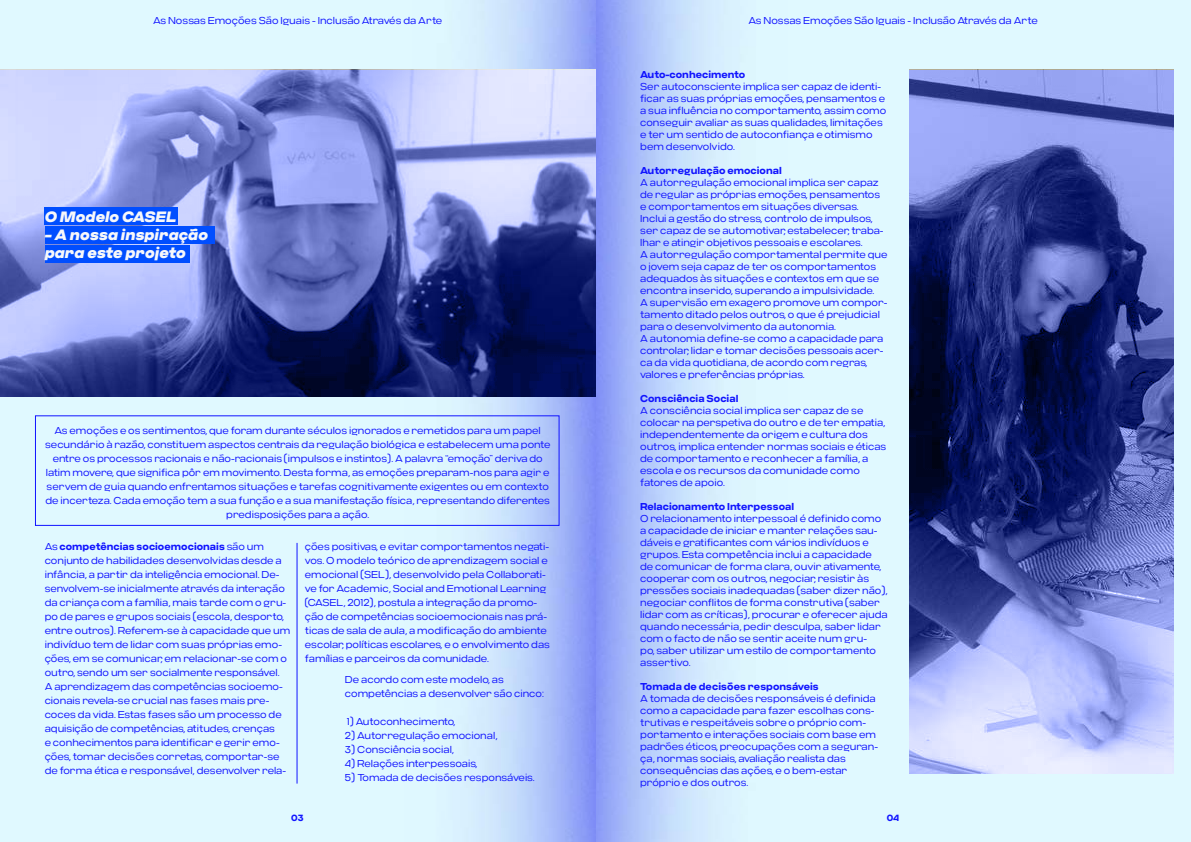
<style>
.page{position:relative;width:1191px;height:842px;background:#fff}
.page>*{position:absolute;margin:0;border:0;box-sizing:border-box;transform-origin:0 0}
.t1{font:italic 15px/18px "Criteria CF Super";color:#f7f8fa}
.t2{font:300 10px/12px "Criteria CF";color:#1114ff}
.t3{font:700 10px "Criteria CF";color:#1114ff}
.t4{font:700 9px "Criteria CF";color:#1114ff}
.s1{font-weight:700}
</style>
<div class="page">
<img style="left:595px;top:0;width:596px;height:842px">
<img style="left:0;top:0;width:595px;height:842px">
<svg style="left:0;top:70px;width:595px;height:327px;background:#6f7abb"></svg>
<div style="left:45px;top:207px;width:133px;height:18px;background:#004eff"></div>
<div style="left:45px;top:226px;width:169px;height:18px;background:#004eff"></div>
<div style="left:45px;top:245px;width:144px;height:18px;background:#004eff"></div>
<hr style="left:296px;top:543px;width:1px;height:240px;background:#1114ff">
<div style="left:35px;top:415px;width:524px;height:111px;border:1px solid #1114ff"></div>
<svg style="left:909px;top:70px;width:264px;height:704px;background:#5864a9"></svg>
<p class="t2" style="left:153px;top:15px;width:291px">As Nossas Emoções São Iguais - Inclusão Através da Arte</p>
<h1 class="t1" style="left:45px;top:208px;width:133px">O Modelo CASEL</h1>
<h1 class="t1" style="left:45px;top:226px;width:165px">- A nossa inspiração para este projeto</h1>
<p class="t2" style="left:45px;top:423px;width:507px;line-height:14px;text-align:center">As emoções e os sentimentos, que foram durante séculos ignorados e remetidos para um papel secundário à razão, constituem aspectos centrais da regulação biológica e estabelecem uma ponte entre os processos racionais e não-racionais (impulsos e instintos). A palavra “emoção” deriva do latim movere, que significa pôr em movimento. Desta forma, as emoções preparam-nos para agir e servem de guia quando enfrentamos situações e tarefas cognitivamente exigentes ou em contexto de incerteza. Cada emoção tem a sua função e a sua manifestação física, representando diferentes predisposições para a ação.</p>
<p class="t2" style="left:45px;top:539px;width:247px;line-height:14px">As <span class="s1">competências socioemocionais</span> são um conjunto de habilidades desenvolvidas desde a infância, a partir da inteligência emocional. De&shy;senvolvem-se inicialmente através da interação da criança com a família, mais tarde com o gru&shy;po de pares e grupos sociais (escola, desporto, entre outros). Referem-se à capacidade que um indivíduo tem de lidar com suas próprias emo&shy;ções, em se comunicar, em relacionar-se com o outro, sendo um ser socialmente responsável.<br>A aprendizagem das competências socioemo&shy;cionais revela-se crucial nas fases mais pre&shy;coces da vida. Estas fases são um processo de aquisição de competências, atitudes, crenças<br>e conhecimentos para identificar e gerir emo&shy;ções, tomar decisões corretas, comportar-se de forma ética e responsável, desenvolver rela-</p>
<p class="t2" style="left:305px;top:539px;width:247px;line-height:14px">ções positivas, e evitar comportamentos negati&shy;vos. O modelo teórico de aprendizagem social e emocional (SEL), desenvolvido pela Collaborati&shy;ve for Academic, Social and Emotional Learning (CASEL, 2012), postula a integração da promo&shy;ção de competências socioemocionais nas prá&shy;ticas de sala de aula, a modificação do ambiente escolar, políticas escolares, e o envolvimento das famílias e parceiros da comunidade.</p>
<p class="t2" style="left:345px;top:673px;width:200px;line-height:14px">De acordo com este modelo, as competências a desenvolver são cinco:</p>
<p class="t2" style="left:347px;top:716px;width:110px">1) Autoconhecimento,</p>
<p class="t2" style="left:345px;top:730px;width:154px">2) Autorregulação emocional,</p>
<p class="t2" style="left:345px;top:744px;width:111px">3) Consciência social,</p>
<p class="t2" style="left:345px;top:758px;width:134px">4) Relações interpessoais,</p>
<p class="t2" style="left:345px;top:772px;width:191px">5) Tomada de decisões responsáveis.</p>
<p class="t4" style="left:291px;top:812px;width:14px">03</p>
<p class="t2" style="left:748px;top:15px;width:291px">As Nossas Emoções São Iguais - Inclusão Através da Arte</p>
<p class="t3" style="left:640px;top:68px;width:107px">Auto-conhecimento</p>
<p class="t2" style="left:640px;top:80px;width:248px">Ser autoconsciente implica ser capaz de identi&shy;ficar as suas próprias emoções, pensamentos e a sua influência no comportamento, assim como conseguir avaliar as suas qualidades, limitações e ter um sentido de autoconfiança e otimismo bem desenvolvido.</p>
<p class="t3" style="left:640px;top:164px;width:143px">Autorregulação emocional</p>
<p class="t2" style="left:640px;top:176px;width:249px">A autorregulação emocional implica ser capaz de regular as próprias emoções, pensamentos e comportamentos em situações diversas.<br>Inclui a gestão do stress, controlo de impulsos, ser capaz de se automotivar, estabelecer, traba&shy;lhar e atingir objetivos pessoais e escolares.<br>A autorregulação comportamental permite que o jovem seja capaz de ter os comportamentos adequados às situações e contextos em que se encontra inserido, superando a impulsividade.<br>A supervisão em exagero promove um compor&shy;tamento ditado pelos outros, o que é prejudicial para o desenvolvimento da autonomia.<br>A autonomia define-se como a capacidade para controlar, lidar e tomar decisões pessoais acer&shy;ca da vida quotidiana, de acordo com regras, valores e preferências próprias.</p>
<p class="t3" style="left:640px;top:392px;width:100px">Consciência Social</p>
<p class="t2" style="left:640px;top:404px;width:248px">A consciência social implica ser capaz de se colocar na perspetiva do outro e de ter empatia, independentemente da origem e cultura dos outros, implica entender normas sociais e éticas de comportamento e reconhecer a família, a escola e os recursos da comunidade como fatores de apoio.</p>
<p class="t3" style="left:640px;top:500px;width:156px">Relacionamento Interpessoal</p>
<p class="t2" style="left:640px;top:512px;width:249px">O relacionamento interpessoal é definido como a capacidade de iniciar e manter relações sau&shy;dáveis e gratificantes com vários indivíduos e grupos. Esta competência inclui a capacidade<br>de comunicar de forma clara, ouvir ativamente, cooperar com os outros, negociar, resistir às pressões sociais inadequadas (saber dizer não), negociar conflitos de forma construtiva (saber lidar com as críticas), procurar e oferecer ajuda quando necessária, pedir desculpa, saber lidar com o facto de não se sentir aceite num gru-<br>po, saber utilizar um estilo de comportamento assertivo.</p>
<p class="t3" style="left:640px;top:680px;width:180px">Tomada de decisões responsáveis</p>
<p class="t2" style="left:640px;top:692px;width:239px">A tomada de decisões responsáveis é definida como a capacidade para fazer escolhas cons&shy;trutivas e respeitáveis sobre o próprio com&shy;portamento e interações sociais com base em padrões éticos, preocupações com a seguran&shy;ça, normas sociais, avaliação realista das consequências das ações, e o bem-estar próprio e dos outros.</p>
<p class="t4" style="left:886px;top:812px;width:14px">04</p>
</div>
